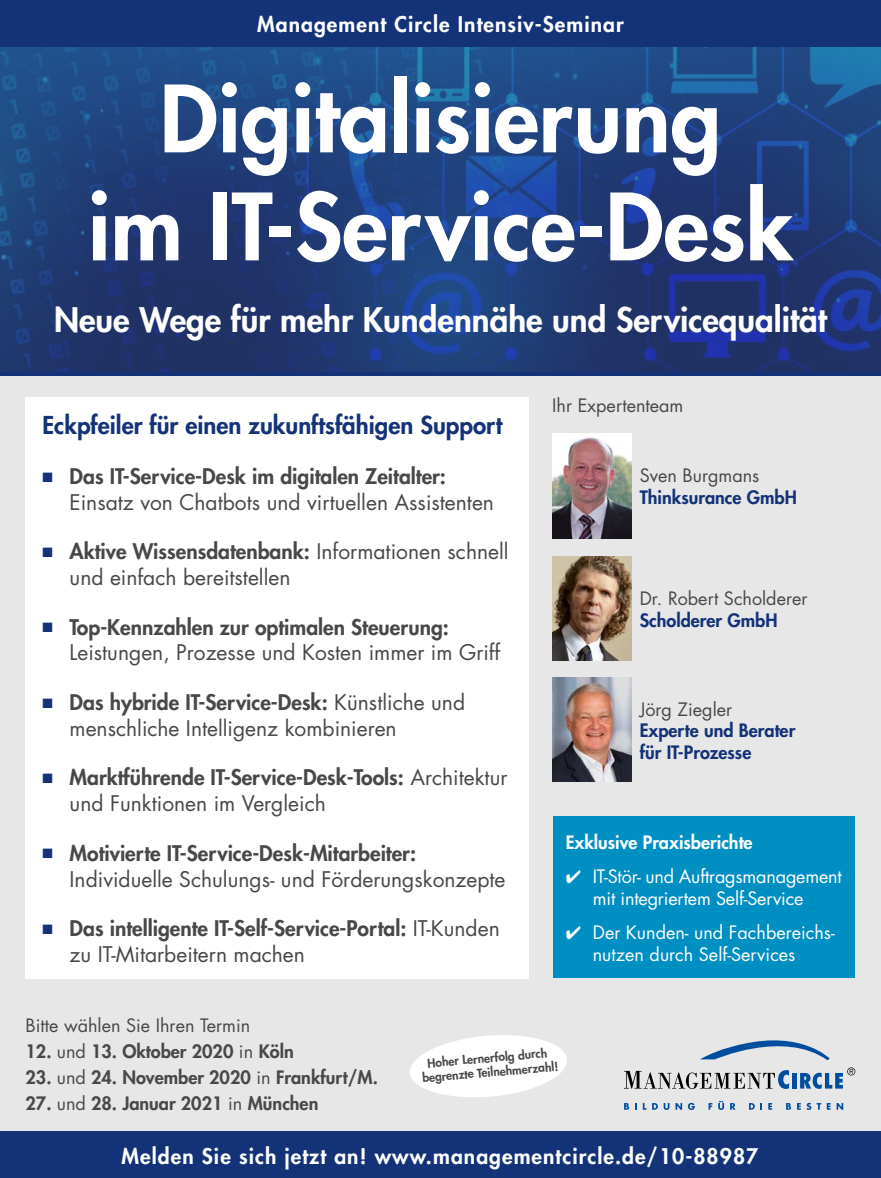
<style>
.page{position:relative;width:881px;height:1178px;background:#fff}
.page>*{position:absolute;margin:0;border:0;box-sizing:border-box;transform-origin:0 0}
.t1{font:800 90px/108px "Futura Std";color:#fff;text-align:center}
.t2{font:800 33px "Futura Std";color:#fff}
.t3{font:800 24px "Futura Std";color:#133278}
.t4{font:21px/26px "Futura Std";color:#484847}
.t5{font:800 21px/26px "Futura Std";color:#484847}
.t6{font:800 21px "Futura Std";letter-spacing:.05em;color:#fff}
.t7{font:18px/21.6px "Futura Std";letter-spacing:-.01em;color:#fff}
.t8{font:800 18px "Futura Std";color:#484847}
.t9{font:18px "Futura Std";color:#484847}
.t10{font:800 18px/21.6px "Futura Std";color:#133278}
.t11{font:800 18px "Futura Std";color:#fff}
.t12{font:800 12px/14.4px "Futura Std";color:#484847;text-align:center}
.s1{color:#133278}
.s2{font-weight:800}
.s3{font-weight:400}
</style>
<div class="page">
<svg style="left:0;top:47px;width:880px;height:325px;background:#20407c"></svg>
<div style="left:0;top:373px;width:880px;height:805px;background:#e7e7e8"></div>
<div style="left:0;top:1132px;width:880px;height:46px;background:#133278"></div>
<svg style="left:410px;top:1035px;width:157px;height:62px"></svg>
<hr style="left:0;top:372px;width:880px;height:3px;background:#133278">
<div style="left:0;top:0;width:880px;height:47px;background:#133278"></div>
<div style="left:552px;top:816px;width:302px;height:162px;background:#008fc2"></div>
<div style="left:26px;top:398px;width:502px;height:581px;background:#fff"></div>
<img style="left:552px;top:677px;width:79px;height:105px">
<img style="left:552px;top:556px;width:79px;height:104px">
<img style="left:552px;top:434px;width:79px;height:104px">
<div style="left:791px;top:1073px;width:5px;height:15px;background:#004e9e"></div>
<svg style="left:623px;top:1070px;width:166px;height:19px"></svg>
<svg style="left:700px;top:1040px;width:129px;height:20px"></svg>
<svg style="left:800px;top:1067px;width:55px;height:22px"></svg>
<svg style="left:624px;top:1103px;width:12px;height:7px"></svg>
<svg style="left:642px;top:1103px;width:15px;height:7px"></svg>
<svg style="left:663px;top:1103px;width:6px;height:7px"></svg>
<svg style="left:675px;top:1103px;width:19px;height:7px"></svg>
<svg style="left:708px;top:1103px;width:4px;height:7px"></svg>
<svg style="left:718px;top:1101px;width:5px;height:9px"></svg>
<svg style="left:730px;top:1103px;width:5px;height:7px"></svg>
<svg style="left:749px;top:1103px;width:5px;height:7px"></svg>
<svg style="left:760px;top:1103px;width:2px;height:7px"></svg>
<svg style="left:768px;top:1103px;width:3px;height:7px"></svg>
<svg style="left:786px;top:1103px;width:4px;height:7px"></svg>
<svg style="left:797px;top:1103px;width:3px;height:7px"></svg>
<svg style="left:806px;top:1103px;width:14px;height:7px"></svg>
<svg style="left:826px;top:1103px;width:4px;height:7px"></svg>
<svg style="left:836px;top:1103px;width:6px;height:7px"></svg>
<p class="t6" style="left:257px;top:11px;width:368px">Management Circle Intensiv-Seminar</p>
<h1 class="t1" style="left:88px;top:65px;width:706px">Digitalisierung<br>im IT-Service-Desk</h1>
<h2 class="t2" style="left:54px;top:299px;width:774px">Neue Wege für mehr Kundennähe und Servicequalität</h2>
<p class="t3" style="left:43px;top:410px;width:461px">Eckpfeiler für einen zukunftsfähigen Support</p>
<p class="t4" style="left:70px;top:463px;width:426px;text-indent:-27px"><span class="s1">■</span> <span class="s2">Das IT-Service-Desk im digitalen Zeitalter:<br></span>Einsatz von Chatbots und virtuellen Assistenten</p>
<p class="t4" style="left:70px;top:539px;width:440px;text-indent:-27px"><span class="s1">■</span> <span class="s2">Aktive Wissensdatenbank:</span> Informationen schnell und einfach bereitstellen</p>
<p class="t4" style="left:70px;top:614px;width:432px;text-indent:-27px"><span class="s1">■</span> <span class="s2">Top-Kennzahlen zur optimalen Steuerung:<br></span>Leistungen, Prozesse und Kosten immer im Griff</p>
<p class="t4" style="left:70px;top:689px;width:397px;text-indent:-27px"><span class="s1">■</span> <span class="s2">Das hybride IT-Service-Desk:</span> Künstliche und menschliche Intelligenz kombinieren</p>
<p class="t5" style="left:70px;top:764px;width:439px;text-indent:-27px"><span class="s1">■</span> Marktführende IT-Service-Desk-Tools: <span class="s3">Architektur und Funktionen im Vergleich</span></p>
<p class="t4" style="left:70px;top:840px;width:437px;text-indent:-27px"><span class="s1">■</span> <span class="s2">Motivierte IT-Service-Desk-Mitarbeiter:<br></span>Individuelle Schulungs- und Förderungskonzepte</p>
<p class="t5" style="left:70px;top:915px;width:431px;text-indent:-27px"><span class="s1">■</span> Das intelligente IT-Self-Service-Portal: <span class="s3">IT-Kunden zu IT-Mitarbeitern machen</span></p>
<p class="t9" style="left:552px;top:394px;width:133px">Ihr Expertenteam</p>
<p class="t9" style="left:639px;top:464px;width:121px">Sven Burgmans</p>
<p class="t10" style="left:639px;top:487px;width:158px">Thinksurance GmbH</p>
<p class="t9" style="left:639px;top:587px;width:169px">Dr. Robert Scholderer</p>
<p class="t10" style="left:639px;top:609px;width:139px">Scholderer GmbH</p>
<p class="t9" style="left:639px;top:697px;width:94px">Jörg Ziegler</p>
<p class="t10" style="left:639px;top:720px;width:157px">Experte und Berater für IT-Prozesse</p>
<p class="t11" style="left:565px;top:831px;width:188px">Exklusive Praxisberichte</p>
<p class="t7" style="left:592px;top:866px;width:250px;text-indent:-27px">✔ IT-Stör- und Auftragsmanagement mit integriertem Self-Service</p>
<p class="t7" style="left:592px;top:922px;width:243px;text-indent:-27px">✔ Der Kunden- und Fachbereichs&shy;nutzen durch Self-Services</p>
<p class="t9" style="left:26px;top:1014px;width:226px">Bitte wählen Sie Ihren Termin</p>
<p class="t8" style="left:26px;top:1040px;width:270px">12. <span class="s3">und</span> 13. Oktober 2020 <span class="s3">in</span> Köln</p>
<p class="t8" style="left:26px;top:1066px;width:354px">23. <span class="s3">und</span> 24. November 2020 <span class="s3">in</span> Frankfurt/M.</p>
<p class="t8" style="left:26px;top:1092px;width:294px">27. <span class="s3">und</span> 28. Januar 2021 <span class="s3">in</span> München</p>
<p class="t12" style="left:420px;top:1056px;width:138px;rotate:-5deg">Hoher Lernerfolg durch begrenzte Teilnehmerzahl!</p>
<p class="t6" style="left:121px;top:1143px;width:638px">Melden Sie sich jetzt an! www.managementcircle.de/10-88987</p>
</div>
